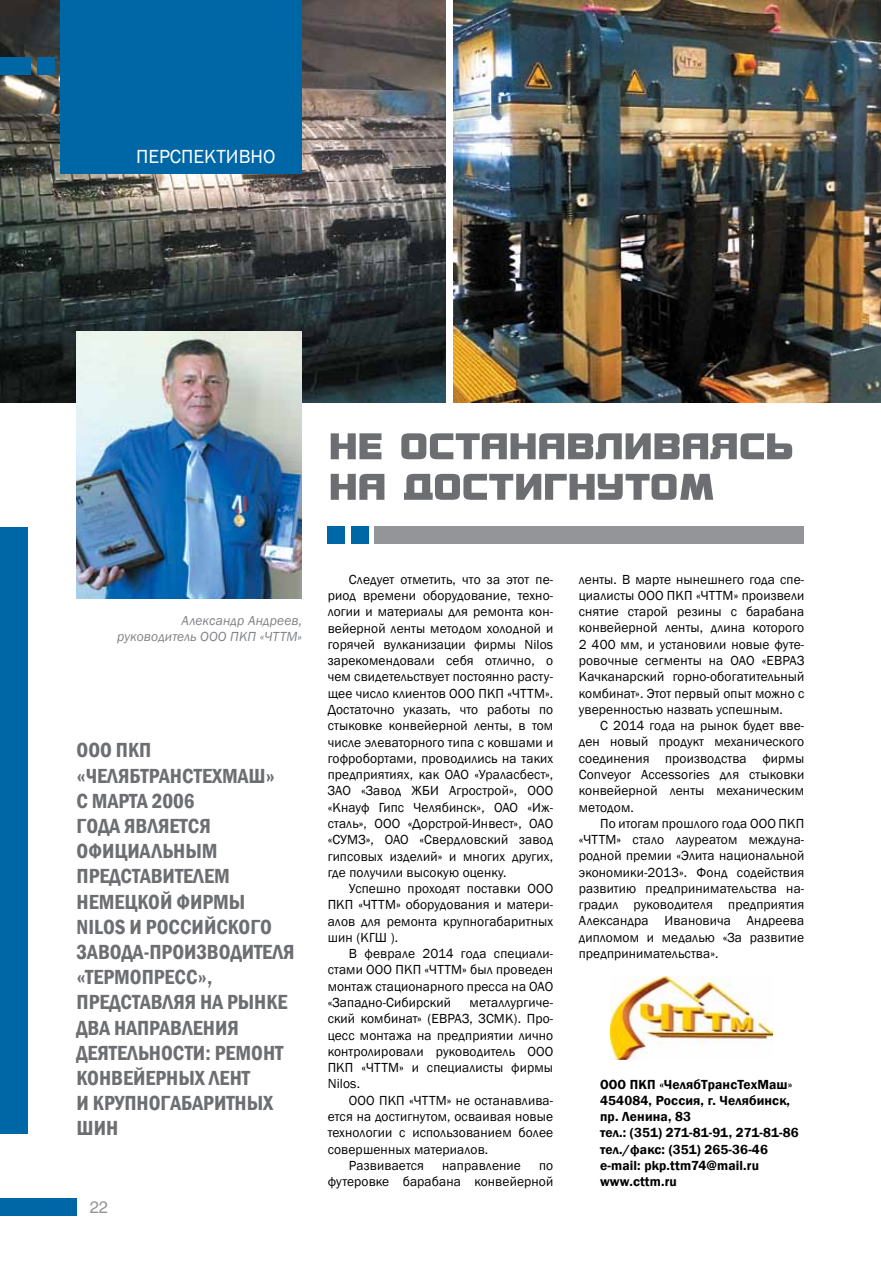
<style>
.page{position:relative;width:881px;height:1263px;background:#fff}
.page>*{position:absolute;margin:0;border:0;box-sizing:border-box;transform-origin:0 0}
.t1{font:600 condensed 21px/25.2px "Franklin Gothic";color:#6d6e71}
.t2{font:19.5px "Franklin Gothic";color:#fff}
.t3{font:16.5px "Helios";color:#939598}
.t4{font:13.5px/16.4px "Franklin Gothic";letter-spacing:.01em;color:#000;text-align:justify}
.t5{font:600 13.5px/16.4px "Franklin Gothic";letter-spacing:.01em;color:#000}
.t6{font:italic 13.5px/16.2px "Franklin Gothic";letter-spacing:.01em;color:#808285;text-align:right}
</style>
<div class="page">
<img style="left:0;top:0;width:446px;height:403px">
<div style="left:0;top:1198px;width:77px;height:17px;background:#0067a7"></div>
<div style="left:37px;top:58px;width:17px;height:17px;background:#0067a7"></div>
<div style="left:0;top:58px;width:30px;height:17px;background:#0067a7"></div>
<div style="left:60px;top:1px;width:242px;height:173px;background:#0067a7"></div>
<svg style="left:330px;top:474px;width:383px;height:26px"></svg>
<svg style="left:330px;top:433px;width:461px;height:26px"></svg>
<img style="left:610px;top:976px;width:162px;height:83px">
<img style="left:76px;top:332px;width:226px;height:267px">
<div style="left:374px;top:526px;width:430px;height:18px;background:#939598"></div>
<div style="left:351px;top:526px;width:17px;height:18px;background:#0067a7"></div>
<div style="left:327px;top:526px;width:17px;height:18px;background:#0067a7"></div>
<div style="left:0;top:527px;width:27px;height:607px;background:#0067a7"></div>
<img style="left:453px;top:0;width:427px;height:403px">
<h2 class="t2" style="left:136px;top:144px;width:25px">Перспективн</h2>
<h2 class="t2" style="left:263px;top:144px;width:14px">о</h2>
<p class="t6" style="left:117px;top:612px;width:186px">Александр Андреев, руководитель ООО ПКП «ЧТТМ»</p>
<h1 class="t1" style="left:77px;top:737px;width:10px">ООО</h1>
<p class="t1" style="left:77px;top:737px;width:219px;text-indent:39px">ПКП «ЧелябТрансТехМаш»<br>с марта 2006<br>года является официальным представителем немецкой фирмы<br>Nilos и российского завода-производителя «Термопресс»,<br>Представляя на рынке два направления деятельности: ремонт конвейерных лент<br>и крупногабаритных шин</p>
<p class="t3" style="left:90px;top:1197px;width:20px">22</p>
<p class="t4" style="left:327px;top:571px;width:227px;text-indent:21px">Следует отметить, что за этот пе&shy;риод времени оборудование, техно&shy;логии и материалы для ремонта кон&shy;вейерной ленты методом холодной и горячей вулканизации фирмы Nilos зарекомендовали себя отлично, о чем свидетельствует постоянно расту&shy;щее число клиентов ООО</p>
<p class="t4" style="left:327px;top:685px;width:227px;text-align:left;text-indent:151px">ПКП «ЧТТМ».<br>Достаточно указать, что работы по стыковке конвейерной ленты, в том числе элеваторного типа с ковшами и гофробортами, проводились на таких предприятиях, как ОАО «Ураласбест»,<br>ЗАО «Завод ЖБИ Агрострой», ООО «Кнауф Гипс Челябинск», ОАО «Иж&shy;сталь», ООО</p>
<p class="t4" style="left:327px;top:815px;width:227px;text-indent:80px">«Дорстрой-Инвест», ОАО «СУМЗ», ОАО «Свердловский завод гипсовых изделий» и многих других, где получили высокую оценку.</p>
<p class="t4" style="left:327px;top:881px;width:227px;text-align:left;text-indent:21px">Успешно проходят поставки ООО<br>ПКП «ЧТТМ» оборудования и матери&shy;алов для ремонта крупногабаритных шин (КГШ ).</p>
<p class="t4" style="left:327px;top:946px;width:227px;text-indent:21px">В феврале 2014 года специали&shy;стами ООО</p>
<p class="t4" style="left:327px;top:962px;width:227px;text-indent:68px">ПКП «ЧТТМ» был проведен монтаж стационарного пресса на ОАО «Западно-Сибирский</p>
<p class="t4" style="left:469px;top:995px;width:85px">металлургиче-</p>
<p class="t4" style="left:327px;top:1011px;width:227px">ский комбинат» (ЕВРАЗ, ЗСМК). Про-</p>
<p class="t4" style="left:327px;top:1027px;width:227px">цесс монтажа на предприятии лично</p>
<p class="t4" style="left:327px;top:1043px;width:209px">контролировали руководитель ООО</p>
<p class="t4" style="left:327px;top:1060px;width:227px">ПКП «ЧТТМ» и специалисты фирмы</p>
<p class="t4" style="left:327px;top:1076px;width:34px">Nilos.</p>
<p class="t4" style="left:349px;top:1092px;width:10px">ООО</p>
<p class="t4" style="left:379px;top:1092px;width:175px">ПКП «ЧТТМ» не останавлива-</p>
<p class="t4" style="left:327px;top:1109px;width:227px">ется на достигнутом, осваивая новые</p>
<p class="t4" style="left:327px;top:1125px;width:227px">технологии с использованием более</p>
<p class="t4" style="left:327px;top:1141px;width:162px">совершенных материалов.</p>
<p class="t4" style="left:349px;top:1157px;width:77px">Развивается</p>
<p class="t4" style="left:442px;top:1157px;width:80px">направление</p>
<p class="t4" style="left:327px;top:1157px;width:227px;text-align:right">по<br>футеровке барабана конвейерной</p>
<p class="t4" style="left:578px;top:571px;width:227px">ленты. В марте нынешнего года спе&shy;циалисты ООО</p>
<p class="t4" style="left:578px;top:587px;width:227px;text-indent:88px">ПКП «ЧТТМ» произвели снятие старой резины с барабана конвейерной ленты, длина которого 2 400 мм, и установили новые футе&shy;ровочные сегменты на ОАО «ЕВРАЗ Качканарский горно-обогатительный комбинат». Этот первый опыт можно с уверенностью назвать успешным.</p>
<p class="t4" style="left:600px;top:718px;width:206px">С 2014 года на рынок будет вве-</p>
<p class="t4" style="left:578px;top:734px;width:227px">ден новый продукт механического</p>
<p class="t4" style="left:578px;top:750px;width:227px">соединения производства фирмы</p>
<p class="t4" style="left:578px;top:766px;width:227px">Conveyor Accessories для стыковки</p>
<p class="t4" style="left:578px;top:783px;width:227px">конвейерной ленты механическим</p>
<p class="t4" style="left:578px;top:799px;width:56px">методом.</p>
<p class="t4" style="left:600px;top:815px;width:160px">По итогам прошлого года ООО</p>
<p class="t4" style="left:578px;top:815px;width:227px;text-indent:200px">ПКП «ЧТТМ» стало лауреатом междуна&shy;родной премии «Элита национальной экономики-2013». Фонд содействия развитию предпринимательства на&shy;градил руководителя предприятия Александра Ивановича Андреева дипломом и медалью «За развитие предпринимательства».</p>
<p class="t5" style="left:600px;top:1076px;width:200px">ООО ПКП «ЧелябТрансТехМаш»<br>454084, Россия, г. Челябинск, пр. Ленина, 83<br>тел.: (351) 271-81-91, 271-81-86 тел./факс: (351) 265-36-46 e-mail: pkp.ttm74@mail.ru www.cttm.ru</p>
</div>
